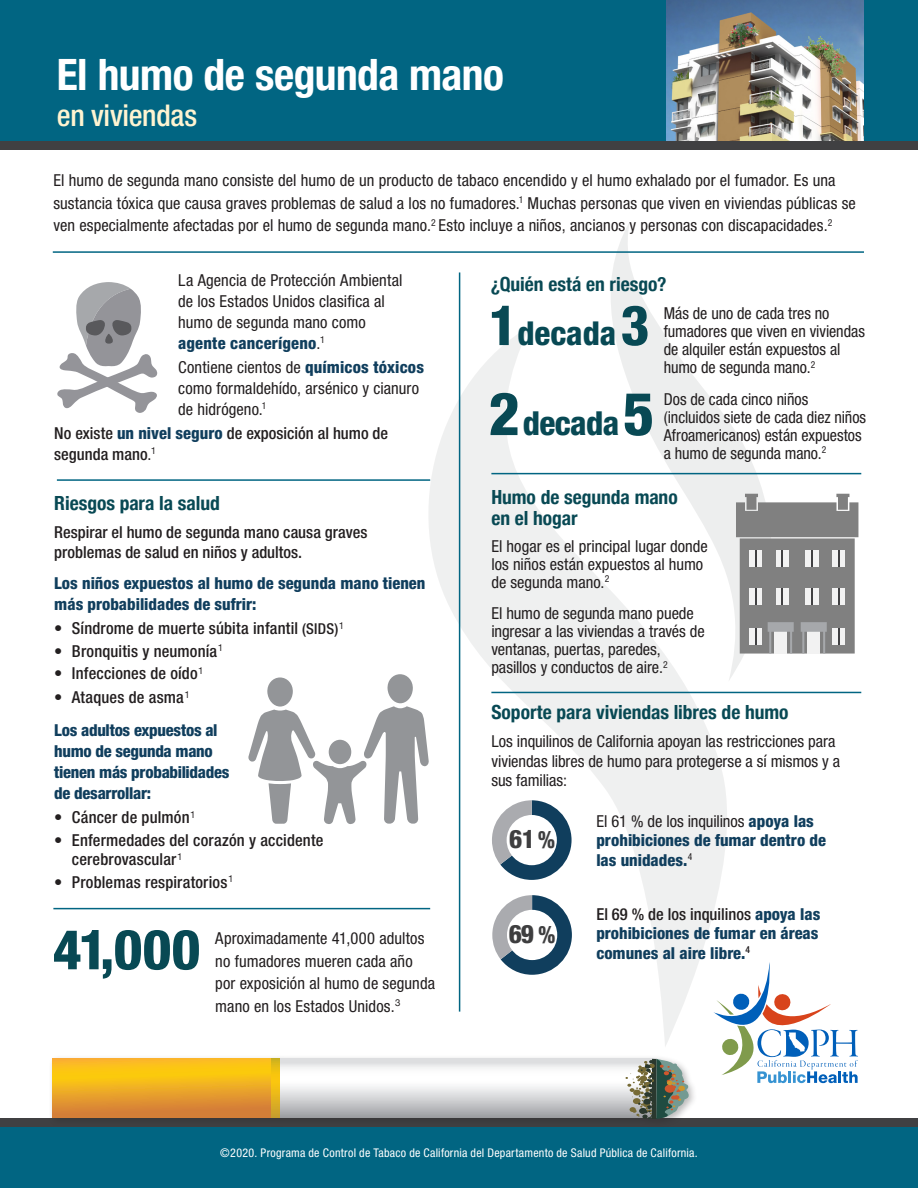
<style>
.page{position:relative;width:918px;height:1188px;background:#fff}
.page>*{position:absolute;margin:0;border:0;box-sizing:border-box;transform-origin:0 0}
.large_orange_numbers{font:800 condensed 55.5px "Helvetica Neue";color:#084954}
.t1{font:700 condensed 43.5px "Helvetica Neue";letter-spacing:-.01em;color:#fff}
.t2{font:800 condensed 33.15px "Helvetica Neue";letter-spacing:-.015em;color:#084954}
.t3{font:800 condensed 33px "Helvetica Neue";color:#084954}
.t4{font:500 condensed 30px "Helvetica Neue";letter-spacing:-.01em;color:#fff4d1}
.t5{font:800 condensed 25.5px "Helvetica Neue";color:#3e3e3f}
.t6{font:700 condensed 19.5px/21px "Helvetica Neue";color:#084954}
.t7{font:condensed 16.5px/18px "Helvetica Neue";color:#231f20}
.LbI{font:500 condensed 16.5px/19.5px "Helvetica Neue";letter-spacing:.01em;color:#231f20}
.t8{font:800 condensed 16.5px/21px "Helvetica Neue";color:#103e5d}
.t9{font:condensed 12px "Helvetica Neue";letter-spacing:.02em;color:#fff}
.s1{font-weight:800;color:#103e5d}
.s2{font-weight:400}
.s3{font-size:15px}
.s4{font-size:55.5px}
.s5{font-size:59.7px}
.s6{font-weight:400;color:#231f20}
.s7{font-size:24px}
.s8{font-weight:500;color:#231f20}
</style>
<div class="page">
<div style="left:0;top:0;width:918px;height:148px;background:#016582"></div>
<svg style="left:402px;top:326px;width:350px;height:720px"></svg>
<svg style="left:594px;top:224px;width:193px;height:458px"></svg>
<div style="left:0;top:1119px;width:918px;height:69px;background:#016582"></div>
<svg style="left:736px;top:494px;width:122px;height:160px"></svg>
<svg style="left:57px;top:282px;width:101px;height:131px"></svg>
<hr style="left:57px;top:479px;width:373px;height:2px;background:#016582">
<hr style="left:53px;top:908px;width:377px;height:1px;background:#016582">
<hr style="left:491px;top:473px;width:370px;height:1px;background:#016582">
<hr style="left:491px;top:692px;width:370px;height:1px;background:#016582">
<hr style="left:459px;top:272px;width:1px;height:740px;background:#016582">
<hr style="left:53px;top:251px;width:811px;height:2px;background:#016582">
<svg style="left:248px;top:674px;width:181px;height:150px"></svg>
<img style="left:666px;top:0;width:197px;height:141px">
<div style="left:0;top:141px;width:918px;height:9px;background:#404042"></div>
<div style="left:0;top:1118px;width:918px;height:8px;background:#404042"></div>
<div style="left:48px;top:1054px;width:649px;height:74px;background:#231f20;opacity:.3"></div>
<svg style="left:280px;top:1059px;width:345px;height:58px"></svg>
<svg style="left:53px;top:1059px;width:218px;height:58px;background:#eba824"></svg>
<svg style="left:271px;top:1059px;width:9px;height:58px"></svg>
<svg style="left:625px;top:1059px;width:68px;height:60px"></svg>
<svg style="left:492px;top:800px;width:80px;height:80px"></svg>
<div style="left:507px;top:815px;width:50px;height:50px;background:#fff;border-radius:50%"></div>
<svg style="left:492px;top:895px;width:80px;height:80px"></svg>
<div style="left:507px;top:910px;width:50px;height:50px;background:#fff;border-radius:50%"></div>
<svg style="left:713px;top:962px;width:145px;height:121px"></svg>
<h1 class="t1" style="left:57px;top:48px;width:449px">El humo de segunda mano</h1>
<h1 class="t4" style="left:57px;top:98px;width:142px">en viviendas</h1>
<p class="t7" style="left:53px;top:169px;width:804px;line-height:22.5px">El humo de segunda mano consiste del humo de un producto de tabaco encendido y el humo exhalado por el fumador. Es una sustancia tóxica que causa graves problemas de salud a los no fumadores.<sup>1</sup> Muchas personas que viven en viviendas públicas se ven especialmente afectadas por el humo de segunda mano.<sup>2</sup> Esto incluye a niños, ancianos y personas con discapacidades.<sup>2</sup></p>
<p class="t7" style="left:178px;top:269px;width:226px;line-height:21px">La Agencia de Protección Ambiental de los Estados Unidos clasifica al humo de segunda mano como <span class="s1">agente cancerígeno</span>.<sup>1</sup></p>
<p class="t7" style="left:178px;top:356px;width:247px;line-height:21px">Contiene cientos de <span class="s1">químicos tóxicos </span>como formaldehído, arsénico y cianuro de hidrógeno.<sup>1</sup></p>
<p class="LbI" style="left:54px;top:422px;width:335px;line-height:21px">No existe <span class="s1">un nivel seguro</span> de exposición al humo de segunda mano<span class="s2">.</span><sup>1</sup></p>
<h2 class="t6" style="left:54px;top:491px;width:167px">Riesgos para la salud</h2>
<p class="LbI" style="left:54px;top:523px;width:315px">Respirar el humo de segunda mano causa graves problemas de salud en niños y adultos.</p>
<p class="t8" style="left:54px;top:573px;width:373px">Los niños expuestos al humo de segunda mano tienen más probabilidades de sufrir:</p>
<p class="LbI" style="left:54px;top:619px;width:10px">•</p>
<p class="LbI" style="left:72px;top:619px;width:274px">Síndrome de muerte súbita infantil <span class="s3">(SIDS)</span><sup>1</sup></p>
<p class="LbI" style="left:54px;top:641px;width:10px">•</p>
<p class="LbI" style="left:72px;top:641px;width:153px">Bronquitis y neumonía<sup>1</sup></p>
<p class="LbI" style="left:54px;top:664px;width:10px">•</p>
<p class="LbI" style="left:72px;top:664px;width:133px">Infecciones de oído<sup>1</sup></p>
<p class="LbI" style="left:54px;top:688px;width:10px">•</p>
<p class="LbI" style="left:72px;top:688px;width:119px">Ataques de asma<sup>1</sup></p>
<p class="t8" style="left:54px;top:720px;width:177px">Los adultos expuestos al humo de segunda mano tienen más probabilidades de desarrollar:</p>
<p class="LbI" style="left:54px;top:808px;width:10px">•</p>
<p class="LbI" style="left:72px;top:808px;width:125px">Cáncer de pulmón<sup>1</sup></p>
<p class="LbI" style="left:54px;top:830px;width:10px">•</p>
<p class="LbI" style="left:72px;top:830px;width:253px">Enfermedades del corazón y accidente cerebrovascular<sup>1</sup></p>
<p class="LbI" style="left:54px;top:872px;width:10px">•</p>
<p class="LbI" style="left:72px;top:872px;width:163px">Problemas respiratorios<sup>1</sup></p>
<p class="large_orange_numbers" style="left:53px;top:915px;width:149px">41,000</p>
<p class="t7" style="left:215px;top:927px;width:221px;line-height:22.5px">Aproximadamente 41,000 adultos no fumadores mueren cada año por exposición al humo de segunda mano en los Estados Unidos.<sup>3</sup></p>
<h2 class="t6" style="left:491px;top:272px;width:177px">¿Quién está en riesgo?</h2>
<p class="t3" style="left:488px;top:313px;width:162px"><span class="s4">1</span>decada<span class="s4">3</span></p>
<p class="t7" style="left:664px;top:304px;width:203px">Más de uno de cada tres no fumadores que viven en viviendas de alquiler están expuestos al humo de segunda mano.<sup>2</sup></p>
<p class="t7" style="left:664px;top:390px;width:204px">Dos de cada cinco niños (incluidos siete de cada diez niños<br>Afroamericanos) están expuestos a humo de segunda mano.<sup>2</sup></p>
<p class="t2" style="left:488px;top:403px;width:167px"><span class="s5">2</span>decada<span class="s5">5</span></p>
<h2 class="t6" style="left:491px;top:485px;width:188px">Humo de segunda mano en el hogar</h2>
<p class="t7" style="left:491px;top:537px;width:218px">El hogar es el principal lugar donde los niños están expuestos al humo de segunda mano.<sup>2</sup></p>
<p class="t7" style="left:491px;top:604px;width:215px">El humo de segunda mano puede ingresar a las viviendas a través de ventanas, puertas, paredes, pasillos y conductos de aire.<sup>2</sup></p>
<h2 class="t6" style="left:491px;top:700px;width:299px">Soporte para viviendas libres de humo</h2>
<p class="t7" style="left:491px;top:732px;width:350px;line-height:19.5px">Los inquilinos de California apoyan las restricciones para viviendas libres de humo para protegerse a sí mismos y a sus familias:</p>
<p class="t8" style="left:596px;top:811px;width:231px;line-height:19.5px"><span class="s6">El 61 % de los inquilinos</span> apoya las prohibiciones de fumar dentro de las unidades.<sup>4</sup></p>
<h3 class="t5" style="left:509px;top:824px;width:47px">61<span class="s7">%</span></h3>
<p class="t8" style="left:596px;top:904px;width:225px;line-height:19.5px;text-align:justify"><span class="s8">El 69 % de los inquilinos</span> apoya las prohibiciones de fumar en áreas comunes al aire libre.<sup>4</sup></p>
<h3 class="t5" style="left:509px;top:918px;width:48px">69 <span class="s7">%</span></h3>
<p class="t9" style="left:220px;top:1146px;width:479px">©2020. Programa de Control de Tabaco de California del Departamento de Salud Pública de California.</p>
</div>
